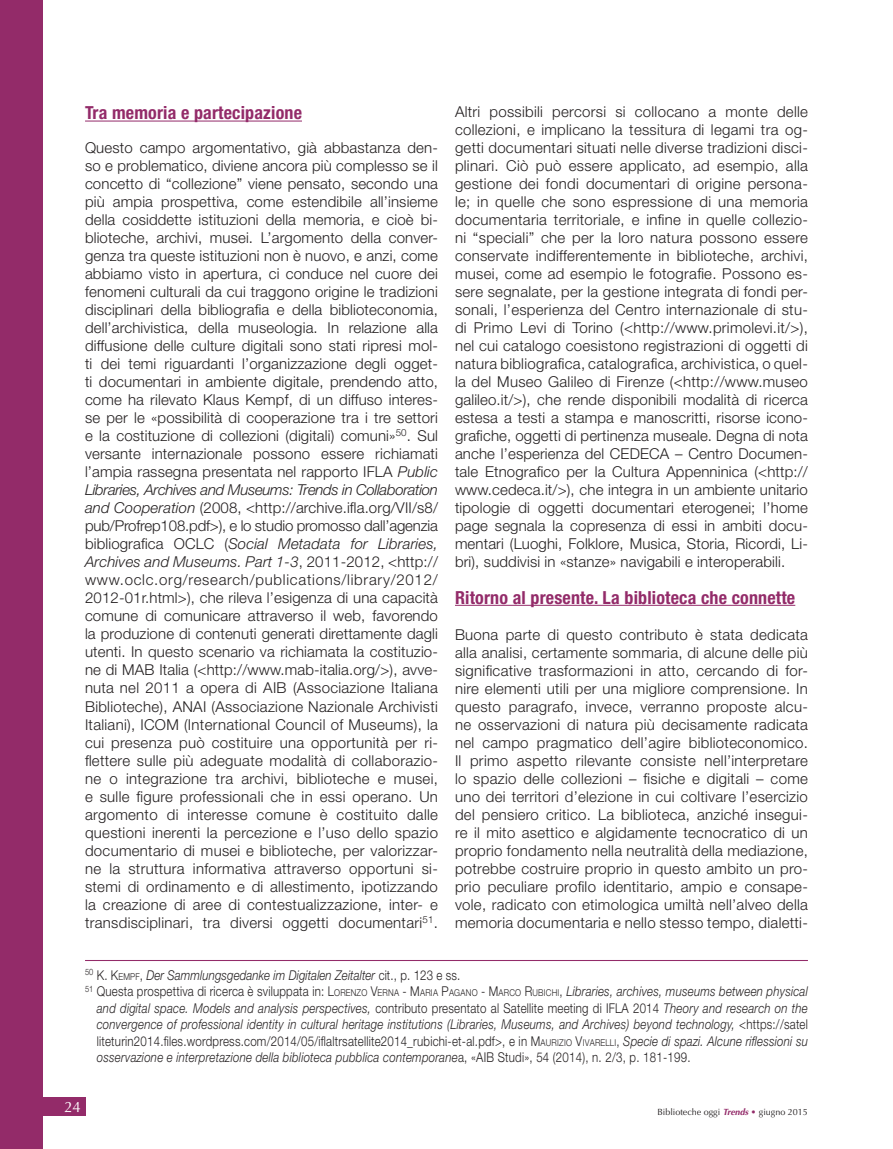
<style>
.page{position:relative;width:893px;height:1149px;background:#fff}
.page>*{position:absolute;margin:0;border:0;box-sizing:border-box;transform-origin:0 0}
.t1{font:700 condensed 18px "Helvetica Neue LT Std";letter-spacing:.01em;color:#932b69}
.t2{font:300 15px/18px "Helvetica Neue LT Std";letter-spacing:.02em;color:#231f20;text-align:justify}
.t3{font:15px "Optima";color:#fff}
.t4{font:italic 300 13.5px "Helvetica Neue LT Std";letter-spacing:.02em;color:#231f20;scale:.85 1}
.t5{font:300 13.5px "Helvetica Neue LT Std";letter-spacing:.02em;color:#231f20;scale:.85 1}
.t6{font:9px "Optima";color:#231f20}
.s1{font-style:italic}
.s2{font-style:normal}
.s3{font-style:normal;font-size:9.45px}
.s4{font-style:inherit}
.s5{font-size:9.45px}
.s6{font-weight:700;font-style:italic;color:#932b69}
.s7{font-weight:700;color:#932b69}
</style>
<div class="page">
<div style="left:0;top:1096px;width:85px;height:18px;background:#932b69"></div>
<div style="left:0;top:0;width:43px;height:1148px;background:#932b69"></div>
<hr style="left:85px;top:121px;width:217px;height:1px;background:#932b69">
<hr style="left:455px;top:604px;width:340px;height:1px;background:#932b69">
<hr style="left:85px;top:959px;width:723px;height:1px;background:#932b69">
<p class="t1" style="left:85px;top:102px;width:218px">Tra memoria e partecipazione</p>
<p class="t2" style="left:85px;top:138px;width:354px">Questo campo argomentativo, già abbastanza den&shy;so e problematico, diviene ancora più complesso se il concetto di “collezione” viene pensato, secondo una più ampia prospettiva, come estendibile all’insieme della cosiddette istituzioni della memoria, e cioè bi&shy;blioteche, archivi, musei. L’argomento della conver&shy;genza tra queste istituzioni non è nuovo, e anzi, come abbiamo visto in apertura, ci conduce nel cuore dei fenomeni culturali da cui traggono origine le tradizioni disciplinari della bibliografia e della biblioteconomia, dell’archivistica, della museologia. In relazione alla diffusione delle culture digitali sono stati ripresi mol&shy;ti dei temi riguardanti l’organizzazione degli ogget&shy;ti documentari in ambiente digitale, prendendo atto, come ha rilevato Klaus Kempf, di un diffuso interes&shy;se per le «possibilità di cooperazione tra i tre settori e la costituzione di collezioni (digitali) comuni»<sup>50</sup>. Sul versante internazionale possono essere richiamati l’ampia rassegna presentata nel rapporto IFLA <span class="s1">Public Libraries, Archives and Museums: Trends in Collaboration and Cooperation</span> (2008, &lt;http://archive.ifla.org/VII/s8/ pub/Profrep108.pdf&gt;), e lo studio promosso dall’agenzia bibliografica OCLC (<span class="s1">Social Metadata for Libraries, Archives and Museums. Part 1-3</span>, 2011-2012, &lt;http:// www.oclc.org/research/publications/library/2012/ 2012-01r.html&gt;), che rileva l’esigenza di una capacità comune di comunicare attraverso il web, favorendo la produzione di contenuti generati direttamente dagli utenti. In questo scenario va richiamata la costituzio&shy;ne di MAB Italia (&lt;http://www.mab-italia.org/&gt;), avve&shy;nuta nel 2011 a opera di AIB (Associazione Italiana Biblioteche), ANAI (Associazione Nazionale Archivisti Italiani), ICOM (International Council of Museums), la cui presenza può costituire una opportunità per ri&shy;flettere sulle più adeguate modalità di collaborazio&shy;ne o integrazione tra archivi, biblioteche e musei, e sulle figure professionali che in essi operano. Un argomento di interesse comune è costituito dalle questioni inerenti la percezione e l’uso dello spazio documentario di musei e biblioteche, per valorizzar&shy;ne la struttura informativa attraverso opportuni si&shy;stemi di ordinamento e di allestimento, ipotizzando la creazione di aree di contestualizzazione, inter- e transdisciplinari, tra diversi oggetti documentari<sup>51</sup>.</p>
<p class="t2" style="left:455px;top:102px;width:354px">Altri possibili percorsi si collocano a monte delle collezioni, e implicano la tessitura di legami tra og&shy;getti documentari situati nelle diverse tradizioni disci&shy;plinari. Ciò può essere applicato, ad esempio, alla gestione dei fondi documentari di origine persona&shy;le; in quelle che sono espressione di una memoria documentaria territoriale, e infine in quelle collezio&shy;ni “speciali” che per la loro natura possono essere conservate indifferentemente in biblioteche, archivi, musei, come ad esempio le fotografie. Possono es&shy;sere segnalate, per la gestione integrata di fondi per&shy;sonali, l’esperienza del Centro internazionale di stu&shy;di Primo Levi di Torino (&lt;http://www.primolevi.it/&gt;), nel cui catalogo coesistono registrazioni di oggetti di natura bibliografica, catalografica, archivistica, o quel&shy;la del Museo Galileo di Firenze (&lt;http://www.museo galileo.it/&gt;), che rende disponibili modalità di ricerca estesa a testi a stampa e manoscritti, risorse icono&shy;grafiche, oggetti di pertinenza museale. Degna di nota anche l’esperienza del CEDECA – Centro Documen&shy;tale Etnografico per la Cultura Appenninica (&lt;http:// www.cedeca.it/&gt;), che integra in un ambiente unitario tipologie di oggetti documentari eterogenei; l’home page segnala la copresenza di essi in ambiti docu&shy;mentari (Luoghi, Folklore, Musica, Storia, Ricordi, Li&shy;bri), suddivisi in «stanze» navigabili e interoperabili.</p>
<p class="t1" style="left:455px;top:586px;width:342px">Ritorno al presente. La biblioteca che connette</p>
<p class="t2" style="left:455px;top:624px;width:354px">Buona parte di questo contributo è stata dedicata alla analisi, certamente sommaria, di alcune delle più significative trasformazioni in atto, cercando di for&shy;nire elementi utili per una migliore comprensione. In questo paragrafo, invece, verranno proposte alcu&shy;ne osservazioni di natura più decisamente radicata nel campo pragmatico dell’agire biblioteconomico.<br>Il primo aspetto rilevante consiste nell’interpretare lo spazio delle collezioni – fisiche e digitali – come uno dei territori d’elezione in cui coltivare l’esercizio del pensiero critico. La biblioteca, anziché insegui&shy;re il mito asettico e algidamente tecnocratico di un proprio fondamento nella neutralità della mediazione, potrebbe costruire proprio in questo ambito un pro&shy;prio peculiare profilo identitario, ampio e consape&shy;vole, radicato con etimologica umiltà nell’alveo della memoria documentaria e nello stesso tempo, dialetti-</p>
<p class="t4" style="left:85px;top:966px;width:443px"><sup>50</sup> <span class="s2">K. K</span><span class="s3">EMPF</span><span class="s2">,</span> Der Sammlungsgedanke im Digitalen Zeitalter <span class="s2">cit., p. 123 e ss.</span></p>
<p class="t5" style="left:85px;top:982px;width:852px"><sup>51</sup> Questa prospettiva di ricerca è sviluppata in: <span class="s4">L</span><span class="s5">ORENZO</span> <span class="s4">V</span><span class="s5">ERNA</span> <span class="s4">- M</span> <span class="s5">ARIA</span> <span class="s4">P</span><span class="s5">AGANO</span> <span class="s4">- M</span> <span class="s5">ARCO</span> <span class="s4">R</span> <span class="s5">UBICHI</span>, <span class="s1">Libraries, archives, museums between physical</span></p>
<p class="t4" style="left:97px;top:999px;width:838px">and digital space. Models and analysis perspectives, <span class="s2">contributo presentato al Satellite meeting di IFLA 2014</span> Theory and research on the</p>
<p class="t4" style="left:97px;top:1016px;width:838px">convergence of professional identity in cultural heritage institutions (Libraries, Museums, and Archives) beyond technology, &lt;<span class="s2">https://satel</span></p>
<p class="t5" style="left:97px;top:1032px;width:838px">liteturin2014.files.wordpress.com/2014/05/iflaltrsatellite2014_rubichi-et-al.pdf&gt;, e in <span class="s4">M</span> <span class="s5">AURIZIO</span> <span class="s4">V</span><span class="s5">IVARELLI</span>, <span class="s1">Specie di spazi. Alcune riflessioni su</span></p>
<p class="t4" style="left:97px;top:1049px;width:700px">osservazione e interpretazione della biblioteca pubblica contemporane<span class="s2">a, «AIB Studi», 54 (2014), n. 2/3, p. 181-199.</span></p>
<p class="t3" style="left:65px;top:1097px;width:18px">24</p>
<p class="t6" style="left:657px;top:1106px;width:152px">Biblioteche oggi <span class="s6">Trends</span> <span class="s7">•</span> giugno 2015</p>
</div>
